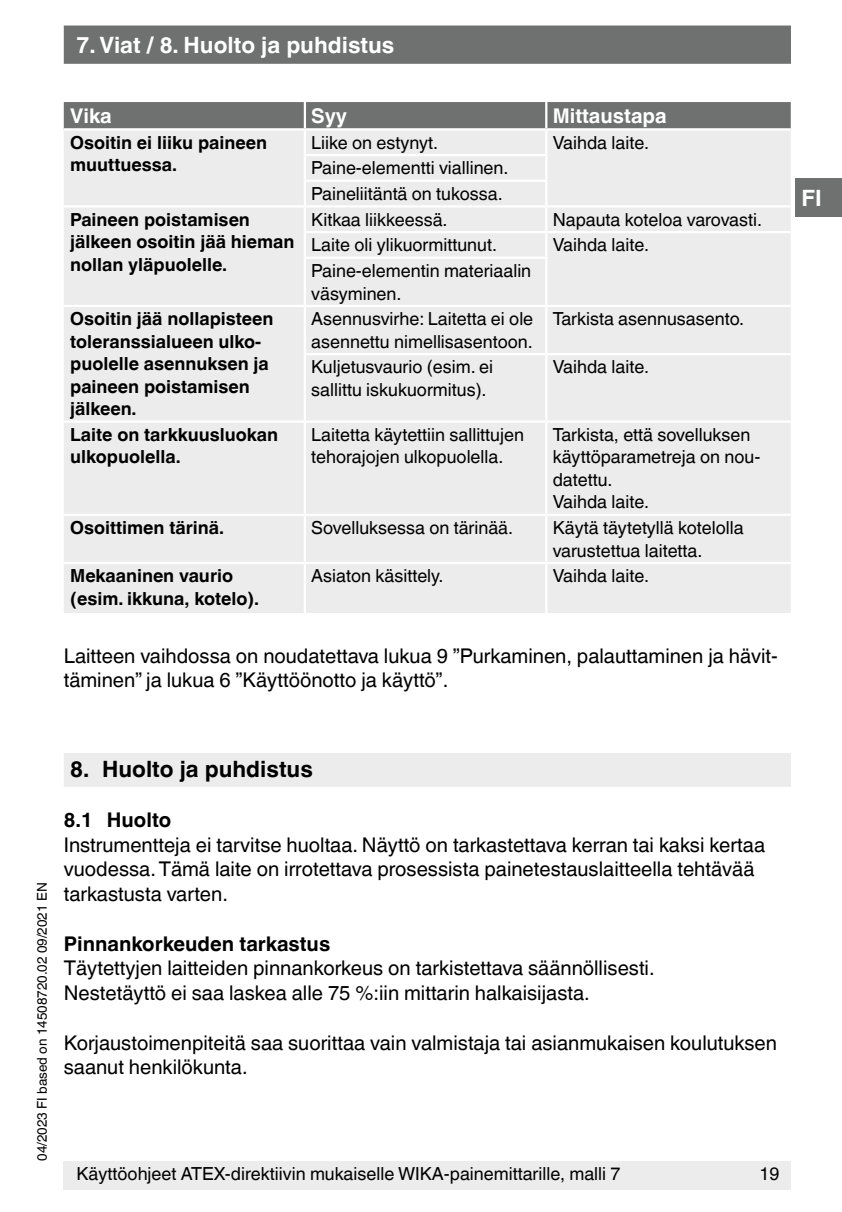
<style>
.page{position:relative;width:842px;height:1212px;background:#fff}
.page>*{position:absolute;margin:0;border:0;box-sizing:border-box;transform-origin:0 0}
.t1{font:700 22.5px "Helvetica World";color:#fff}
.t2{font:700 22.5px "Helvetica World";color:#000}
.t3{font:20.25px/24.8px "Helvetica World";color:#000}
.t4{font:700 20.25px "Helvetica World";color:#000}
.t5{font:700 20.25px "Helvetica World";color:#fff}
.t6{font:18px/22.5px "Helvetica World";color:#000}
.t7{font:700 18px/22.5px "Helvetica World";color:#000}
.t8{font:13.5px "Helvetica World";color:#000}
</style>
<div class="page">
<div style="left:64px;top:1161px;width:727px;height:29px;background:#ececec"></div>
<div style="left:64px;top:26px;width:727px;height:38px;background:#6f7070;border:2px solid #6f7070"></div>
<div style="left:795px;top:179px;width:47px;height:38px;background:#6f7070"></div>
<div style="left:64px;top:753px;width:727px;height:34px;background:#ececec"></div>
<div style="left:64px;top:102px;width:727px;height:26px;background:#6f7070"></div>
<div style="left:64px;top:131px;width:727px;height:482px;background:#ececec"></div>
<hr style="left:304px;top:102px;width:2px;height:26px;background:#fff">
<hr style="left:545px;top:102px;width:2px;height:26px;background:#fff">
<hr style="left:545px;top:130px;width:2px;height:24px;background:#fff">
<hr style="left:545px;top:156px;width:2px;height:24px;background:#fff">
<hr style="left:545px;top:182px;width:2px;height:23px;background:#fff">
<hr style="left:304px;top:130px;width:2px;height:24px;background:#fff">
<hr style="left:304px;top:156px;width:2px;height:24px;background:#fff">
<hr style="left:304px;top:182px;width:2px;height:23px;background:#fff">
<hr style="left:304px;top:207px;width:2px;height:24px;background:#fff">
<hr style="left:304px;top:233px;width:2px;height:24px;background:#fff">
<hr style="left:304px;top:259px;width:2px;height:46px;background:#fff">
<hr style="left:545px;top:207px;width:2px;height:24px;background:#fff">
<hr style="left:545px;top:233px;width:2px;height:24px;background:#fff">
<hr style="left:545px;top:259px;width:2px;height:46px;background:#fff">
<hr style="left:304px;top:307px;width:2px;height:46px;background:#fff">
<hr style="left:304px;top:355px;width:2px;height:65px;background:#fff">
<hr style="left:304px;top:154px;width:243px;height:2px;background:#fff">
<hr style="left:304px;top:180px;width:243px;height:2px;background:#fff">
<hr style="left:64px;top:205px;width:241px;height:2px;background:#fff">
<hr style="left:305px;top:205px;width:241px;height:2px;background:#fff">
<hr style="left:546px;top:205px;width:245px;height:2px;background:#fff">
<hr style="left:304px;top:231px;width:242px;height:2px;background:#fff">
<hr style="left:546px;top:231px;width:245px;height:2px;background:#fff">
<hr style="left:304px;top:257px;width:243px;height:2px;background:#fff">
<hr style="left:64px;top:305px;width:241px;height:2px;background:#fff">
<hr style="left:305px;top:305px;width:241px;height:2px;background:#fff">
<hr style="left:546px;top:305px;width:245px;height:2px;background:#fff">
<hr style="left:545px;top:307px;width:2px;height:46px;background:#fff">
<hr style="left:304px;top:353px;width:242px;height:2px;background:#fff">
<hr style="left:546px;top:353px;width:245px;height:2px;background:#fff">
<hr style="left:545px;top:355px;width:2px;height:65px;background:#fff">
<hr style="left:64px;top:420px;width:241px;height:3px;background:#fff">
<hr style="left:305px;top:420px;width:241px;height:3px;background:#fff">
<hr style="left:304px;top:423px;width:2px;height:91px;background:#fff">
<hr style="left:546px;top:420px;width:245px;height:3px;background:#fff">
<hr style="left:545px;top:423px;width:2px;height:91px;background:#fff">
<hr style="left:64px;top:514px;width:241px;height:2px;background:#fff">
<hr style="left:305px;top:514px;width:241px;height:2px;background:#fff">
<hr style="left:304px;top:516px;width:2px;height:46px;background:#fff">
<hr style="left:546px;top:514px;width:245px;height:2px;background:#fff">
<hr style="left:545px;top:516px;width:2px;height:46px;background:#fff">
<hr style="left:64px;top:562px;width:241px;height:2px;background:#fff">
<hr style="left:305px;top:562px;width:241px;height:2px;background:#fff">
<hr style="left:304px;top:564px;width:2px;height:49px;background:#fff">
<hr style="left:546px;top:562px;width:245px;height:2px;background:#fff">
<hr style="left:545px;top:564px;width:2px;height:49px;background:#fff">
<p class="t1" style="left:77px;top:32px;width:319px">7. Viat / 8. Huolto ja puhdistus</p>
<p class="t5" style="left:70px;top:104px;width:43px">Vika</p>
<p class="t5" style="left:311px;top:104px;width:37px">Syy</p>
<p class="t5" style="left:553px;top:104px;width:116px">Mittaustapa</p>
<p class="t7" style="left:70px;top:131px;width:198px">Osoitin ei liiku paineen muuttuessa.</p>
<p class="t6" style="left:311px;top:131px;width:128px">Liike on estynyt.</p>
<p class="t6" style="left:553px;top:131px;width:98px">Vaihda laite.</p>
<p class="t6" style="left:311px;top:155px;width:199px;line-height:25.7px">Paine-elementti viallinen.<br>Paineliitäntä on tukossa.</p>
<p class="t7" style="left:70px;top:208px;width:226px">Paineen poistamisen jälkeen osoitin jää hieman nollan yläpuolelle.</p>
<p class="t6" style="left:311px;top:208px;width:138px">Kitkaa liikkeessä.</p>
<p class="t6" style="left:553px;top:208px;width:211px">Napauta koteloa varovasti.</p>
<p class="t6" style="left:311px;top:234px;width:187px">Laite oli ylikuormittunut.</p>
<p class="t6" style="left:553px;top:234px;width:98px">Vaihda laite.</p>
<p class="t6" style="left:311px;top:260px;width:221px">Paine-elementin materiaalin väsyminen.</p>
<p class="t7" style="left:70px;top:308px;width:205px">Osoitin jää nollapisteen toleranssialueen ulko&shy;puolelle asennuksen ja paineen poistamisen jälkeen.</p>
<p class="t6" style="left:311px;top:308px;width:223px">Asennusvirhe: Laitetta ei ole asennettu nimellisasentoon.</p>
<p class="t6" style="left:553px;top:308px;width:193px">Tarkista asennusasento.</p>
<p class="t6" style="left:311px;top:356px;width:183px">Kuljetusvaurio (esim. ei sallittu iskukuormitus).</p>
<p class="t6" style="left:553px;top:356px;width:98px">Vaihda laite.</p>
<p class="t7" style="left:70px;top:423px;width:209px">Laite on tarkkuusluokan ulkopuolella.</p>
<p class="t6" style="left:311px;top:423px;width:214px">Laitetta käytettiin sallittujen tehorajojen ulkopuolella.</p>
<p class="t6" style="left:553px;top:423px;width:209px">Tarkista, että sovelluksen käyttöparametreja on nou&shy;datettu.<br>Vaihda laite.</p>
<p class="t7" style="left:70px;top:517px;width:155px">Osoittimen tärinä.</p>
<p class="t6" style="left:311px;top:517px;width:203px">Sovelluksessa on tärinää.</p>
<p class="t6" style="left:553px;top:517px;width:192px">Käytä täytetyllä kotelolla varustettua laitetta.</p>
<p class="t7" style="left:70px;top:565px;width:191px">Mekaaninen vaurio (esim. ikkuna, kotelo).</p>
<p class="t6" style="left:311px;top:565px;width:134px">Asiaton käsittely.</p>
<p class="t6" style="left:553px;top:565px;width:98px">Vaihda laite.</p>
<p class="t3" style="left:64px;top:643px;width:716px">Laitteen vaihdossa on noudatettava lukua 9 ”Purkaminen, palauttaminen ja hävit&shy;täminen” ja lukua 6 ”Käyttöönotto ja käyttö”.</p>
<p class="t1" style="left:801px;top:185px;width:22px">FI</p>
<p class="t8" style="left:34px;top:1161px;width:280px;rotate:-90deg">04/2023 FI based on 14508720.02 09/2021 EN</p>
<p class="t2" style="left:70px;top:756px;width:244px">8. Huolto ja puhdistus</p>
<p class="t4" style="left:64px;top:808px;width:109px">8.1 Huolto</p>
<p class="t3" style="left:64px;top:832px;width:703px">Instrumentteja ei tarvitse huoltaa. Näyttö on tarkastettava kerran tai kaksi kertaa vuodessa. Tämä laite on irrotettava prosessista painetestauslaitteella tehtävää tarkastusta varten.</p>
<p class="t4" style="left:64px;top:932px;width:268px">Pinnankorkeuden tarkastus</p>
<p class="t3" style="left:64px;top:956px;width:592px">Täytettyjen laitteiden pinnankorkeus on tarkistettava säännöllisesti.<br>Nestetäyttö ei saa laskea alle 75 %:iin mittarin halkaisijasta.</p>
<p class="t3" style="left:64px;top:1030px;width:715px">Korjaustoimenpiteitä saa suorittaa vain valmistaja tai asianmukaisen koulutuksen saanut henkilökunta.</p>
<p class="t6" style="left:76px;top:1163px;width:546px">Käyttöohjeet ATEX-direktiivin mukaiselle WIKA-painemittarille, malli 7</p>
<p class="t6" style="left:759px;top:1163px;width:22px">19</p>
</div>
